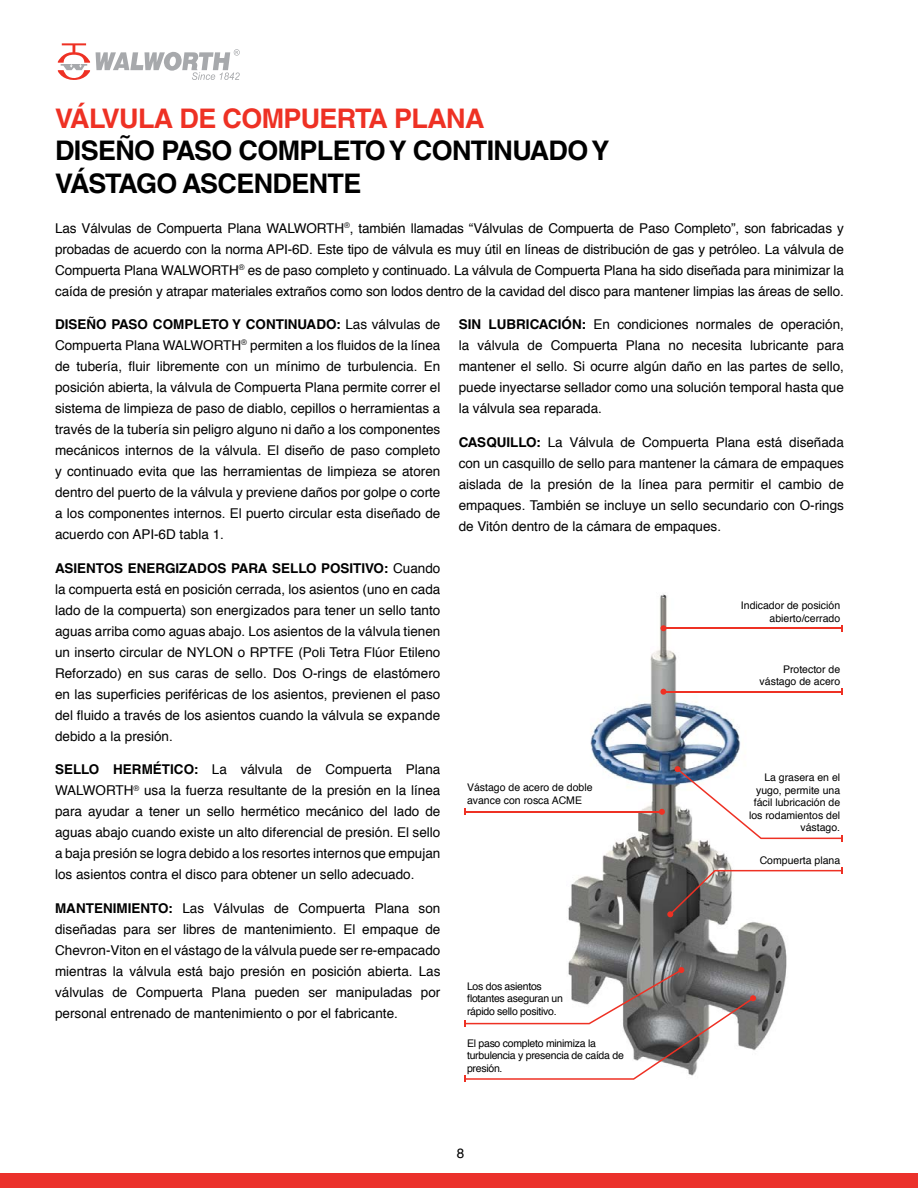
<style>
.page{position:relative;width:918px;height:1188px;background:#fff}
.page>*{position:absolute;margin:0;border:0;box-sizing:border-box;transform-origin:0 0}
.t1{font:700 27px/32.4px "Helvetica LT Std";letter-spacing:-.025em;color:#000}
.t2{font:700 27px "Helvetica LT Std";letter-spacing:-.025em;color:#ee3124}
.t3{font:13.5px/21px "Helvetica";color:#000;text-align:justify}
.t4{font:700 13.5px "Helvetica LT Std";color:#000}
.t5{font:10.5px/12.6px "Helvetica";color:#000;text-align:right}
.t6{font:10.5px/12.6px "Helvetica";letter-spacing:-.025em;color:#000}
.s1{font-family:"Helvetica";font-weight:400}
.s2{font-family:"Helvetica LT Std";font-weight:700}
</style>
<div class="page">
<img style="left:568px;top:594px;width:229px;height:455px">
<hr style="left:663px;top:627px;width:179px;height:2px;background:#ee3124">
<svg style="left:660px;top:625px;width:6px;height:6px"></svg>
<hr style="left:663px;top:691px;width:179px;height:1px;background:#ee3124">
<svg style="left:660px;top:689px;width:6px;height:6px"></svg>
<svg style="left:667px;top:867px;width:176px;height:50px"></svg>
<hr style="left:465px;top:811px;width:197px;height:2px;background:#ee3124">
<svg style="left:659px;top:809px;width:6px;height:6px"></svg>
<svg style="left:465px;top:967px;width:291px;height:115px"></svg>
<svg style="left:675px;top:766px;width:168px;height:76px"></svg>
<div style="left:0;top:1174px;width:918px;height:14px;background:#eb312b"></div>
<svg style="left:58px;top:43px;width:32px;height:37px"></svg>
<svg style="left:96px;top:49px;width:144px;height:31px"></svg>
<h1 class="t2" style="left:55px;top:102px;width:431px">VÁLVULA DE COMPUERTA PLANA</h1>
<h1 class="t1" style="left:55px;top:134px;width:556px">DISEÑO PASO COMPLETO Y CONTINUADO Y<br>VÁSTAGO ASCENDENTE</h1>
<p class="t3" style="left:55px;top:218px;width:790px">Las Válvulas de Compuerta Plana WALWORTH<sup>®</sup>, también llamadas “Válvulas de Compuerta de Paso Completo”, son fabricadas y probadas de acuerdo con la norma API-6D. Este tipo de válvula es muy útil en líneas de distribución de gas y petróleo. La válvula de Compuerta Plana WALWORTH<sup>®</sup> es de paso completo y continuado. La válvula de Compuerta Plana ha sido diseñada para minimizar la caída de presión y atrapar materiales extraños como son lodos dentro de la cavidad del disco para mantener limpias las áreas de sello.</p>
<p class="t4" style="left:55px;top:316px;width:387px">DISEÑO PASO COMPLETO Y CONTINUADO: <span class="s1">Las válvulas de</span></p>
<p class="t3" style="left:55px;top:335px;width:387px">Compuerta Plana WALWORTH<sup>®</sup> permiten a los fluidos de la línea de tubería, fluir libremente con un mínimo de turbulencia. En posición abierta, la válvula de Compuerta Plana permite correr el sistema de limpieza de paso de diablo, cepillos o herramientas a través de la tubería sin peligro alguno ni daño a los componentes mecánicos internos de la válvula. El diseño de paso completo y continuado evita que las herramientas de limpieza se atoren dentro del puerto de la válvula y previene daños por golpe o corte a los componentes internos. El puerto circular esta diseñado de acuerdo con API-6D tabla 1.</p>
<p class="t4" style="left:55px;top:560px;width:387px">ASIENTOS ENERGIZADOS PARA SELLO POSITIVO: <span class="s1">Cuando</span></p>
<p class="t3" style="left:55px;top:579px;width:387px">la compuerta está en posición cerrada, los asientos (uno en cada lado de la compuerta) son energizados para tener un sello tanto aguas arriba como aguas abajo. Los asientos de la válvula tienen un inserto circular de NYLON o RPTFE (Poli Tetra Flúor Etileno Reforzado) en sus caras de sello. Dos O-rings de elastómero en las superficies periféricas de los asientos, previenen el paso del fluido a través de los asientos cuando la válvula se expande debido a la presión.</p>
<p class="t3" style="left:55px;top:760px;width:387px"><span class="s2">SELLO HERMÉTICO:</span> La válvula de Compuerta Plana WALWORTH<sup>®</sup> usa la fuerza resultante de la presión en la línea para ayudar a tener un sello hermético mecánico del lado de aguas abajo cuando existe un alto diferencial de presión. El sello a baja presión se logra debido a los resortes internos que empujan los asientos contra el disco para obtener un sello adecuado.</p>
<p class="t3" style="left:55px;top:898px;width:387px"><span class="s2">MANTENIMIENTO:</span> Las Válvulas de Compuerta Plana son diseñadas para ser libres de mantenimiento. El empaque de Chevron-Viton en el vástago de la válvula puede ser re-empacado mientras la válvula está bajo presión en posición abierta. Las válvulas de Compuerta Plana pueden ser manipuladas por personal entrenado de mantenimiento o por el fabricante.</p>
<p class="t3" style="left:459px;top:314px;width:387px"><span class="s2">SIN LUBRICACIÓN:</span> En condiciones normales de operación, la válvula de Compuerta Plana no necesita lubricante para mantener el sello. Si ocurre algún daño en las partes de sello, puede inyectarse sellador como una solución temporal hasta que la válvula sea reparada.</p>
<p class="t3" style="left:459px;top:432px;width:387px"><span class="s2">CASQUILLO:</span> La Válvula de Compuerta Plana está diseñada con un casquillo de sello para mantener la cámara de empaques aislada de la presión de la línea para permitir el cambio de empaques. También se incluye un sello secundario con O-rings de Vitón dentro de la cámara de empaques.</p>
<p class="t5" style="left:741px;top:600px;width:101px">Indicador de posición abierto/cerrado</p>
<p class="t5" style="left:760px;top:663px;width:82px">Protector de vástago de acero</p>
<p class="t5" style="left:749px;top:771px;width:93px">La grasera en el yugo, permite una fácil lubricación de los rodamientos del vástago.</p>
<p class="t5" style="left:467px;top:781px;width:127px;text-align:left">Vástago de acero de doble avance con rosca ACME</p>
<p class="t5" style="left:760px;top:854px;width:82px">Compuerta plana</p>
<p class="t6" style="left:467px;top:980px;width:97px">Los dos asientos flotantes aseguran un rápido sello positivo.</p>
<p class="t6" style="left:467px;top:1037px;width:158px">El paso completo minimiza la turbulencia y presencia de caída de presión.</p>
<p class="t3" style="left:457px;top:1143px;width:9px">8</p>
</div>
